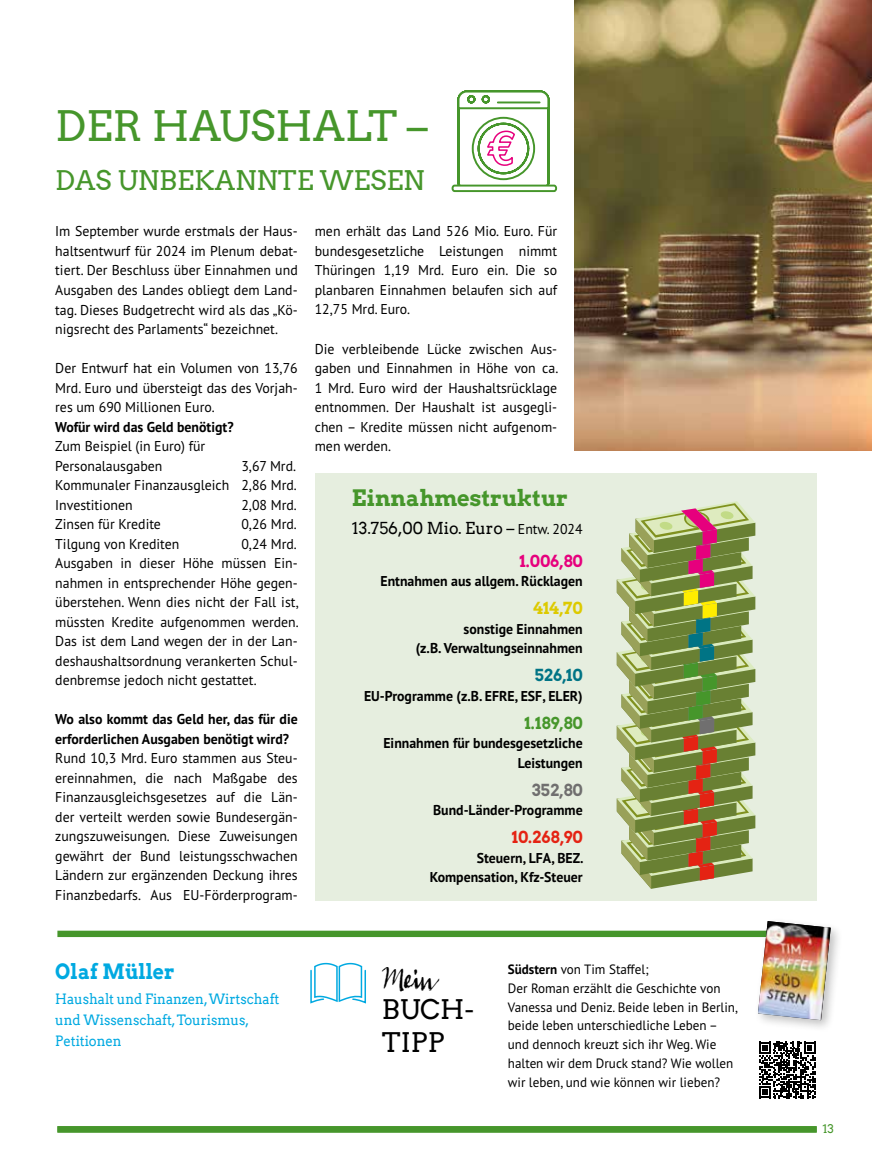
<style>
.page{position:relative;width:872px;height:1170px;background:#fff}
.page>*{position:absolute;margin:0;border:0;box-sizing:border-box;transform-origin:0 0}
.t1{font:42px "Arvo";color:#46962b}
.t2{font:39px "a Aneka Satwa";color:#000}
.t3{font:27px "Arvo";color:#46962b}
.t4{font:27px/32.4px "Arvo";color:#000}
.t5{font:22.5px "Arvo Gr 00 F Cn";color:#46962b}
.t6{font:21px "Arvo Gr 00 F Cn";color:#00a9e1;scale:.93 1}
.t7{font:16.5px "Arvo";color:#000}
.t8{font:16.5px "Arvo Gr 00 F Cn";color:#e42313}
.t9{font:16.5px "Arvo Gr 00 F Cn";color:#e6007d}
.t10{font:16.5px "Arvo Gr 00 F Cn";color:#46962b}
.t11{font:16.5px "Arvo Gr 00 F Cn";color:#ddca00}
.t12{font:16.5px "Arvo Gr 00 F Cn";color:#007485}
.t13{font:16.5px "Arvo Gr 00 F Cn";color:#706f6f}
.t14{font:14.25px/19.5px "PT Sans Pro";color:#000;text-align:justify}
.t15{font:700 14.25px/19.5px "PT Sans Pro";color:#000;text-align:right}
.t16{font:14.25px/21px "Arvo";letter-spacing:-.005em;color:#00a9e1;scale:.93 1}
.t17{font:13.5px/18.8px "PT Sans Pro";color:#000}
.t18{font:12px "Arvo";color:#46962b}
.s1{font-family:"PT Sans Pro";font-size:14.25px}
.s2{font-weight:700}
</style>
<div class="page">
<div style="left:315px;top:473px;width:501px;height:427px;background:#e6eedf"></div>
<div style="left:57px;top:930px;width:759px;height:6px;background:#46962b"></div>
<div style="left:753px;top:916px;width:90px;height:116px;background:#000;opacity:.25"></div>
<img style="left:758px;top:921px;width:72px;height:99px">
<svg style="left:759px;top:1041px;width:56px;height:57px"></svg>
<div style="left:57px;top:1125px;width:759px;height:7px;background:#46962b"></div>
<svg style="left:451px;top:90px;width:107px;height:103px"></svg>
<svg style="left:617px;top:501px;width:138px;height:387px;background:#959b61"></svg>
<img style="left:574px;top:0;width:298px;height:451px">
<svg style="left:310px;top:962px;width:56px;height:42px"></svg>
<h1 class="t1" style="left:55px;top:101px;width:374px">DER HAUSHALT –</h1>
<h3 class="t3" style="left:55px;top:164px;width:371px">DAS UNBEKANNTE WESEN</h3>
<p class="t14" style="left:55px;top:221px;width:244px">Im September wurde erstmals der Haus&shy;haltsentwurf für 2024 im Plenum debat&shy;tiert. Der Beschluss über Einnahmen und Ausgaben des Landes obliegt dem Land&shy;tag. Dieses Budgetrecht wird als das „Kö&shy;nigsrecht des Parlaments“ bezeichnet.</p>
<p class="t14" style="left:55px;top:358px;width:244px">Der Entwurf hat ein Volumen von 13,76<br>Mrd. Euro und übersteigt das des Vorjah&shy;res um 690 Millionen Euro.</p>
<p class="t15" style="left:55px;top:416px;width:180px">Wofür wird das Geld benötigt?</p>
<p class="t14" style="left:55px;top:436px;width:151px">Zum Beispiel (in Euro) für<br>Personalausgaben</p>
<p class="t14" style="left:55px;top:455px;width:243px;text-indent:186px">3,67 Mrd.<br>Kommunaler Finanzausgleich 2,86 Mrd.<br>Investitionen</p>
<p class="t14" style="left:241px;top:494px;width:57px">2,08 Mrd.</p>
<p class="t14" style="left:55px;top:514px;width:107px">Zinsen für Kredite</p>
<p class="t14" style="left:241px;top:514px;width:57px">0,26 Mrd.</p>
<p class="t14" style="left:55px;top:533px;width:125px">Tilgung von Krediten</p>
<p class="t14" style="left:55px;top:533px;width:245px;text-align:left;text-indent:186px">0,24 Mrd.<br>Ausgaben in dieser Höhe müssen Ein&shy;nahmen in entsprechender Höhe gegen&shy;überstehen. Wenn dies nicht der Fall ist, müssten Kredite aufgenommen werden.<br>Das ist dem Land wegen der in der Lan&shy;deshaushaltsordnung verankerten Schul&shy;denbremse jedoch nicht gestattet.</p>
<p class="t15" style="left:55px;top:709px;width:244px;text-align:left">Wo also kommt das Geld her, das für die erforderlichen Ausgaben benötigt wird?</p>
<p class="t14" style="left:55px;top:748px;width:244px">Rund 10,3 Mrd. Euro stammen aus Steu&shy;ereinnahmen, die nach Maßgabe des Finanzausgleichsgesetzes auf die Län&shy;der verteilt werden sowie Bundesergän&shy;zungszuweisungen. Diese Zuweisungen gewährt der Bund leistungsschwachen Ländern zur ergänzenden Deckung ihres Finanzbedarfs. Aus EU-Förderprogram-</p>
<p class="t14" style="left:315px;top:221px;width:244px">men erhält das Land 526 Mio. Euro. Für bundesgesetzliche Leistungen nimmt Thüringen 1,19 Mrd. Euro ein. Die so planbaren Einnahmen belaufen sich auf 12,75 Mrd. Euro.</p>
<p class="t14" style="left:315px;top:338px;width:245px">Die verbleibende Lücke zwischen Aus&shy;gaben und Einnahmen in Höhe von ca.<br>1 Mrd. Euro wird der Haushaltsrücklage entnommen. Der Haushalt ist ausgegli&shy;chen – Kredite müssen nicht aufgenom&shy;men werden.</p>
<h3 class="t5" style="left:352px;top:482px;width:217px">Einnahmestruktur</h3>
<p class="t7" style="left:352px;top:518px;width:232px">13.756,00 Mio. Euro – <span class="s1">Entw. 2024</span></p>
<p class="t9" style="left:519px;top:549px;width:65px">1.006,80</p>
<p class="t15" style="left:380px;top:571px;width:204px">Entnahmen aus allgem. Rücklagen</p>
<p class="t11" style="left:533px;top:596px;width:51px">414,70</p>
<p class="t15" style="left:416px;top:618px;width:168px">sonstige Einnahmen<br>(z.B. Verwaltungseinnahmen</p>
<p class="t12" style="left:534px;top:663px;width:50px">526,10</p>
<p class="t15" style="left:364px;top:685px;width:220px">EU-Programme (z.B. EFRE, ESF, ELER)</p>
<p class="t10" style="left:524px;top:711px;width:60px">1.189,80</p>
<p class="t15" style="left:383px;top:733px;width:201px">Einnahmen für bundesgesetzliche<br>Leistungen</p>
<p class="t13" style="left:532px;top:778px;width:52px">352,80</p>
<p class="t15" style="left:433px;top:800px;width:151px">Bund-Länder-Programme</p>
<p class="t8" style="left:512px;top:825px;width:73px">10.268,90</p>
<p class="t15" style="left:430px;top:847px;width:155px">Steuern, LFA, BEZ.<br>Kompensation, Kfz-Steuer</p>
<h3 class="t6" style="left:55px;top:956px;width:130px">Olaf Müller</h3>
<p class="t16" style="left:55px;top:988px;width:242px">Haushalt und Finanzen, Wirtschaft und Wissenschaft, Tourismus,<br>Petitionen</p>
<h2 class="t2" style="left:382px;top:962px;width:55px">Mein</h2>
<h3 class="t4" style="left:382px;top:993px;width:91px">BUCH-<br>TIPP</h3>
<p class="t17" style="left:508px;top:959px;width:232px"><span class="s2">Südstern</span> von Tim Staffel;<br>Der Roman erzählt die Geschichte von Vanessa und Deniz. Beide leben in Berlin, beide leben unterschiedliche Leben – und dennoch kreuzt sich ihr Weg. Wie halten wir dem Druck stand? Wie wollen wir leben, und wie können wir lieben?</p>
<p class="t18" style="left:822px;top:1121px;width:13px">13</p>
</div>
